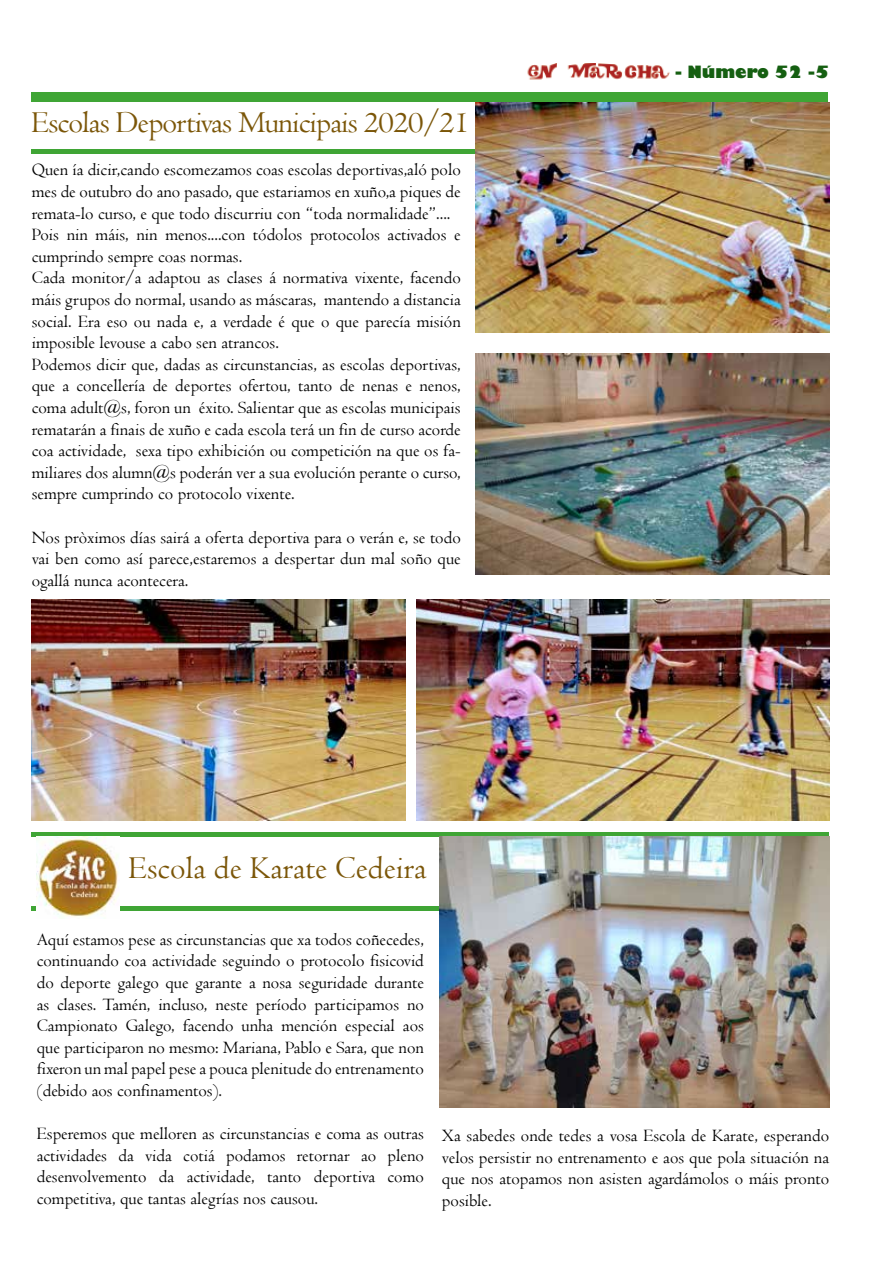
<style>
.page{position:relative;width:893px;height:1263px;background:#fff}
.page>*{position:absolute;margin:0;border:0;box-sizing:border-box;transform-origin:0 0}
.t1{font:33px "Centaur";color:#7b5608}
.t2{font:31.5px "Centaur";letter-spacing:-.03em;color:#7b5608}
.t3{font:18px/21.6px "Centaur";color:#000;text-align:justify}
.t4{font:800 16.5px "Gill Sans";color:#155f11}
</style>
<div class="page">
<div style="left:31px;top:92px;width:796px;height:10px;background:#3fa535"></div>
<div style="left:32px;top:832px;width:797px;height:5px;background:#3fa535"></div>
<div style="left:31px;top:906px;width:796px;height:5px;background:#3fa535"></div>
<img style="left:37px;top:837px;width:82px;height:80px">
<img style="left:527px;top:64px;width:143px;height:16px">
<div style="left:31px;top:149px;width:796px;height:5px;background:#3fa535"></div>
<img style="left:417px;top:599px;width:412px;height:221px">
<img style="left:476px;top:102px;width:353px;height:231px">
<img style="left:31px;top:599px;width:375px;height:221px">
<img style="left:476px;top:353px;width:353px;height:222px">
<img style="left:440px;top:837px;width:389px;height:270px">
<h2 class="t2" style="left:32px;top:103px;width:439px">Escolas Deportivas Municipais 2020/21</h2>
<p class="t3" style="left:32px;top:159px;width:431px;text-align:left">Quen ía dicir,cando escomezamos coas escolas deportivas,aló polo mes de outubro do ano pasado, que estariamos en xuño,a piques de remata-lo curso, e que todo discurriu con “toda normalidade”....<br>Pois nin máis, nin menos....con tódolos protocolos activados e cumprindo sempre coas normas.<br>Cada monitor/a adaptou as clases á normativa vixente, facendo máis grupos do normal, usando as máscaras, mantendo a distancia social. Era eso ou nada e, a verdade é que o que parecía misión imposible levouse a cabo sen atrancos.<br>Podemos dicir que, dadas as circunstancias, as escolas deportivas, que a concellería de deportes ofertou, tanto de nenas e nenos, coma adult@s, foron un éxito. Salientar que as escolas municipais rematarán a finais de xuño e cada escola terá un fin de curso acorde coa actividade, sexa tipo exhibición ou competición na que os fa&shy;miliares dos alumn@s poderán ver a sua evolución perante o curso, sempre cumprindo co protocolo vixente.</p>
<p class="t3" style="left:32px;top:526px;width:431px">Nos pròximos días sairá a oferta deportiva para o verán e, se todo vai ben como así parece,estaremos a despertar dun mal soño que ogallá nunca acontecera.</p>
<h1 class="t1" style="left:128px;top:847px;width:300px">Escola de Karate Cedeira</h1>
<p class="t4" style="left:675px;top:61px;width:156px">- Número 52 -5</p>
<p class="t3" style="left:37px;top:928px;width:389px">Aquí estamos pese as circunstancias que xa todos coñecedes, continuando coa actividade seguindo o protocolo fisicovid do deporte galego que garante a nosa seguridade durante as clases. Tamén, incluso, neste período participamos no Campionato Galego, facendo unha mención especial aos que participaron no mesmo: Mariana, Pablo e Sara, que non fixeron un mal papel pese a pouca plenitude do entrenamento (debido aos confinamentos).</p>
<p class="t3" style="left:37px;top:1122px;width:389px">Esperemos que melloren as circunstancias e coma as outras actividades da vida cotiá podamos retornar ao pleno desenvolvemento da actividade, tanto deportiva como competitiva, que tantas alegrías nos causou.</p>
<p class="t3" style="left:442px;top:1125px;width:389px">Xa sabedes onde tedes a vosa Escola de Karate, esperando velos persistir no entrenamento e aos que pola situación na que nos atopamos non asisten agardámolos o máis pronto posible.</p>
</div>
